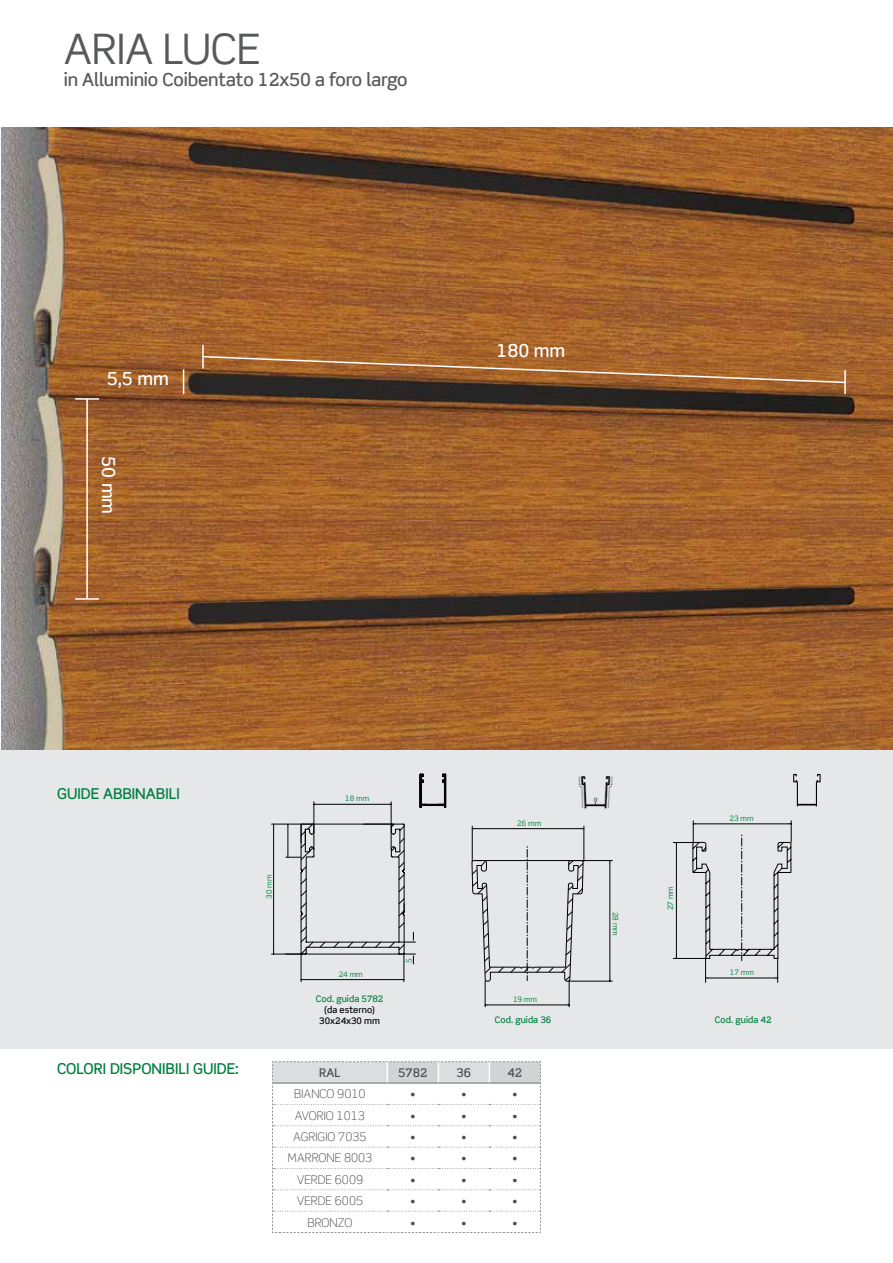
<style>
.page{position:relative;width:893px;height:1263px;background:#fff}
.page>*{position:absolute;margin:0;border:0;box-sizing:border-box;transform-origin:0 0}
.t1{font:42px "Scene Std";letter-spacing:-.01em;color:#58595b}
.t2{font:500 18px "Scene Std";letter-spacing:-.01em;color:#58595b}
.t3{font:500 18px "Scene Std";color:#fff}
.t4{font:500 15px "Scene Std";color:#007f3e}
.t5{font:300 12px "Scene Std";color:#4d4d4f}
.t6{font:500 12px "Scene Std";color:#4d4d4f}
.t7{font:500 9px "Scene Std";color:#007f3e}
.t8{font:500 9px/10.8px "Scene Std";color:#000;text-align:center}
.t9{font:7.5px "Scene Std";color:#007f3e}
</style>
<div class="page">
<div style="left:0;top:749px;width:893px;height:299px;background:#e6e7e8"></div>
<img style="left:1px;top:128px;width:892px;height:622px">
<svg style="left:183px;top:369px;width:1px;height:25px"></svg>
<svg style="left:202px;top:355px;width:645px;height:29px;background:#9c6435"></svg>
<hr style="left:844px;top:370px;width:2px;height:24px;background:#fff">
<hr style="left:202px;top:345px;width:2px;height:24px;background:#fff">
<hr style="left:86px;top:399px;width:2px;height:199px;background:#fff">
<hr style="left:75px;top:398px;width:24px;height:2px;background:#fff">
<hr style="left:75px;top:598px;width:24px;height:2px;background:#fff">
<hr style="left:273px;top:824px;width:1px;height:130px;background:#000101">
<hr style="left:271px;top:954px;width:129px;height:1px;background:#000101">
<hr style="left:271px;top:824px;width:121px;height:1px;background:#000101">
<hr style="left:314px;top:804px;width:77px;height:1px;background:#000101">
<hr style="left:314px;top:802px;width:1px;height:47px;background:#000101">
<hr style="left:391px;top:802px;width:1px;height:47px;background:#000101">
<svg style="left:419px;top:774px;width:27px;height:34px"></svg>
<svg style="left:286px;top:823px;width:129px;height:159px"></svg>
<hr style="left:472px;top:828px;width:112px;height:1px;background:#000101">
<hr style="left:472px;top:826px;width:1px;height:35px;background:#000101">
<hr style="left:584px;top:826px;width:1px;height:35px;background:#000101">
<hr style="left:610px;top:861px;width:1px;height:120px;background:#000101">
<hr style="left:477px;top:860px;width:135px;height:1px;background:#000101">
<hr style="left:569px;top:981px;width:43px;height:1px;background:#000101">
<svg style="left:471px;top:846px;width:113px;height:162px"></svg>
<img style="left:578px;top:776px;width:35px;height:33px">
<svg style="left:673px;top:821px;width:119px;height:161px"></svg>
<svg style="left:793px;top:774px;width:28px;height:32px"></svg>
<svg style="left:272px;top:1061px;width:269px;height:172px"></svg>
<h1 class="t1" style="left:64px;top:23px;width:198px">ARIA LUCE</h1>
<h2 class="t2" style="left:64px;top:69px;width:345px">in Alluminio Coibentato 12x50 a foro largo</h2>
<h2 class="t3" style="left:107px;top:367px;width:64px">5,5 mm</h2>
<h2 class="t3" style="left:120px;top:456px;width:59px;rotate:90deg">50 mm</h2>
<h2 class="t3" style="left:496px;top:339px;width:70px">180 mm</h2>
<p class="t4" style="left:57px;top:784px;width:124px">GUIDE ABBINABILI</p>
<p class="t9" style="left:264px;top:899px;width:26px;rotate:-90deg">30 mm</p>
<p class="t9" style="left:345px;top:794px;width:26px">18 mm</p>
<p class="t9" style="left:339px;top:970px;width:26px">24 mm</p>
<p class="t7" style="left:316px;top:993px;width:69px">Cod. guida 5782</p>
<p class="t8" style="left:319px;top:1004px;width:62px">(da esterno)<br>30x24x30 mm</p>
<p class="t9" style="left:404px;top:963px;width:6px;rotate:-90deg">5</p>
<p class="t9" style="left:517px;top:818px;width:26px">26 mm</p>
<p class="t9" style="left:513px;top:994px;width:26px">19 mm</p>
<p class="t9" style="left:620px;top:912px;width:26px;rotate:90deg">28 mm</p>
<p class="t9" style="left:666px;top:910px;width:26px;rotate:-90deg">27 mm</p>
<p class="t9" style="left:730px;top:813px;width:26px">23 mm</p>
<p class="t9" style="left:730px;top:967px;width:26px">17 mm</p>
<p class="t7" style="left:495px;top:1014px;width:58px">Cod. guida 36</p>
<p class="t7" style="left:715px;top:1014px;width:58px">Cod. guida 42</p>
<p class="t4" style="left:57px;top:1059px;width:183px">COLORI DISPONIBILI GUIDE:</p>
<p class="t6" style="left:319px;top:1065px;width:23px">RAL</p>
<p class="t6" style="left:398px;top:1065px;width:31px">5782</p>
<p class="t6" style="left:457px;top:1065px;width:16px">36</p>
<p class="t6" style="left:508px;top:1065px;width:16px">42</p>
<p class="t5" style="left:294px;top:1087px;width:73px">BIANCO 9010</p>
<p class="t5" style="left:410px;top:1087px;width:7px">•</p>
<p class="t5" style="left:461px;top:1087px;width:7px">•</p>
<p class="t5" style="left:512px;top:1087px;width:7px">•</p>
<p class="t5" style="left:295px;top:1108px;width:71px">AVORIO 1013</p>
<p class="t5" style="left:410px;top:1108px;width:7px">•</p>
<p class="t5" style="left:461px;top:1108px;width:7px">•</p>
<p class="t5" style="left:512px;top:1108px;width:7px">•</p>
<p class="t5" style="left:293px;top:1129px;width:75px">AGRIGIO 7035</p>
<p class="t5" style="left:410px;top:1129px;width:7px">•</p>
<p class="t5" style="left:461px;top:1129px;width:7px">•</p>
<p class="t5" style="left:512px;top:1129px;width:7px">•</p>
<p class="t5" style="left:288px;top:1151px;width:86px">MARRONE 8003</p>
<p class="t5" style="left:410px;top:1151px;width:7px">•</p>
<p class="t5" style="left:461px;top:1151px;width:7px">•</p>
<p class="t5" style="left:512px;top:1151px;width:7px">•</p>
<p class="t5" style="left:297px;top:1172px;width:68px">VERDE 6009</p>
<p class="t5" style="left:410px;top:1172px;width:7px">•</p>
<p class="t5" style="left:461px;top:1172px;width:7px">•</p>
<p class="t5" style="left:512px;top:1172px;width:7px">•</p>
<p class="t5" style="left:297px;top:1193px;width:68px">VERDE 6005</p>
<p class="t5" style="left:410px;top:1193px;width:7px">•</p>
<p class="t5" style="left:461px;top:1193px;width:7px">•</p>
<p class="t5" style="left:512px;top:1193px;width:7px">•</p>
<p class="t5" style="left:308px;top:1215px;width:46px">BRONZO</p>
<p class="t5" style="left:410px;top:1215px;width:7px">•</p>
<p class="t5" style="left:461px;top:1215px;width:7px">•</p>
<p class="t5" style="left:512px;top:1215px;width:7px">•</p>
</div>
